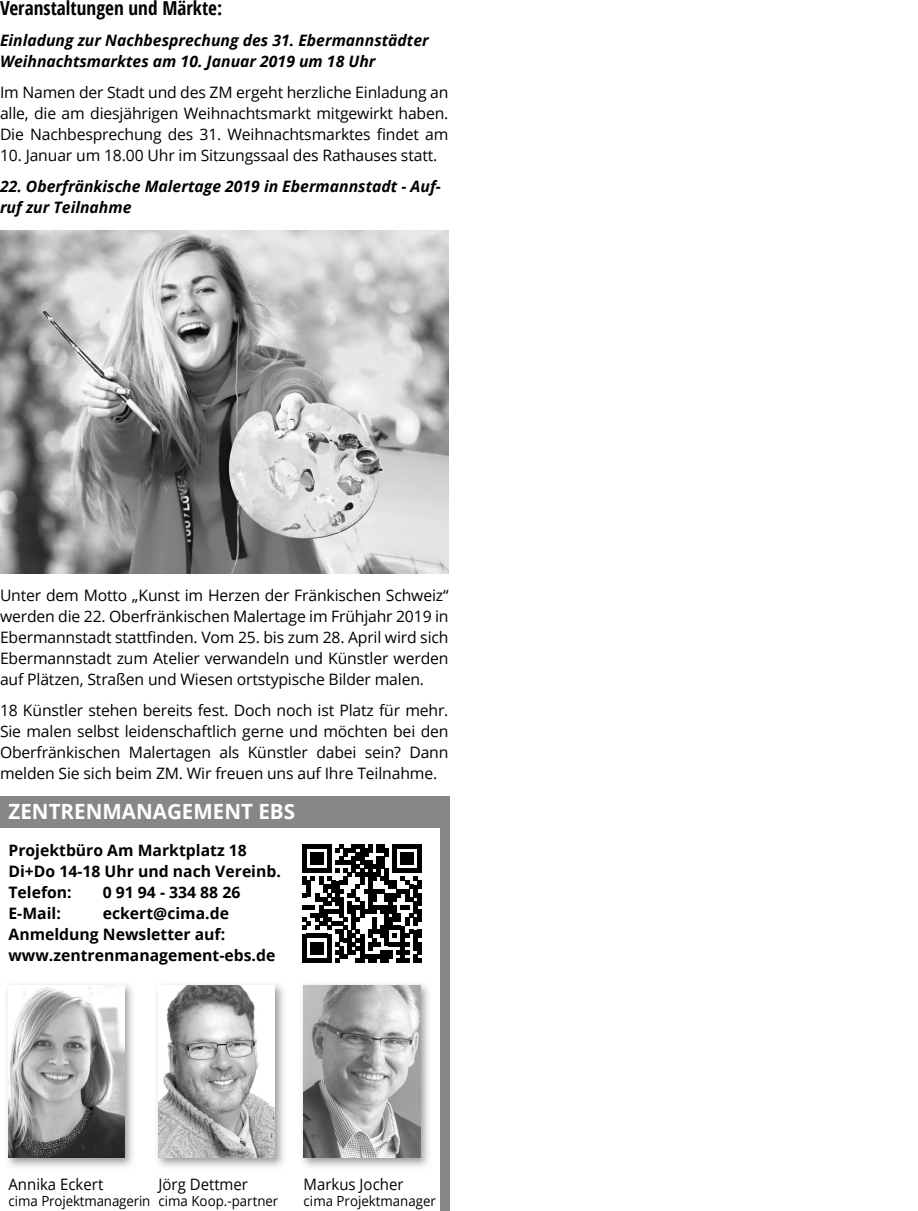
<style>
.page{position:relative;width:918px;height:1211px;background:#fff}
.page>*{position:absolute;margin:0;border:0;box-sizing:border-box;transform-origin:0 0}
.t1{font:700 21px "Open Sans";color:#fff}
.t2{font:700 condensed 19.25px "Open Sans";color:#000}
.t3{font:15.75px/21px "Open Sans";letter-spacing:-.01em;color:#000;text-align:justify}
.t4{font:italic 700 15.75px/21px "Open Sans";color:#000}
.t5{font:700 15.75px/21px "Open Sans";color:#000}
.t6{font:15.75px "Open Sans";letter-spacing:-.01em;color:#000;scale:.95 1}
.t7{font:14px "Open Sans";color:#000;scale:.95 1}
</style>
<div class="page">
<div style="left:0;top:796px;width:443px;height:31px;background:#878787"></div>
<svg style="left:303px;top:844px;width:118px;height:118px"></svg>
<img style="left:7px;top:984px;width:126px;height:183px">
<img style="left:8px;top:985px;width:117px;height:172px">
<img style="left:302px;top:984px;width:127px;height:183px">
<img style="left:304px;top:985px;width:116px;height:172px">
<img style="left:157px;top:984px;width:127px;height:183px">
<img style="left:158px;top:985px;width:117px;height:172px">
<div style="left:439px;top:796px;width:10px;height:414px;background:#878787"></div>
<img style="left:0;top:231px;width:448px;height:342px">
<p class="t2" style="left:0;top:-6px;width:224px">Veranstaltungen und Märkte:</p>
<p class="t4" style="left:0;top:29px;width:430px">Einladung zur Nachbesprechung des 31. Ebermannstädter<br>Weihnachtsmarktes am 10. Januar 2019 um 18 Uhr</p>
<p class="t3" style="left:0;top:81px;width:450px">Im Namen der Stadt und des ZM ergeht herzliche Einladung an alle, die am diesjährigen Weihnachtsmarkt mitgewirkt haben.<br>Die Nachbesprechung des 31. Weihnachtsmarktes findet am</p>
<p class="t3" style="left:0;top:144px;width:439px">10. Januar um 18.00 Uhr im Sitzungssaal des Rathauses statt.</p>
<p class="t4" style="left:0;top:175px;width:442px">22. Oberfränkische Malertage 2019 in Ebermannstadt - Auf&shy;ruf zur Teilnahme</p>
<p class="t3" style="left:0;top:584px;width:450px">Unter dem Motto „Kunst im Herzen der Fränkischen Schweiz“ werden die 22. Oberfränkischen Malertage im Frühjahr 2019 in Ebermannstadt stattfinden. Vom 25. bis zum 28. April wird sich Ebermannstadt zum Atelier verwandeln und Künstler werden auf Plätzen, Straßen und Wiesen ortstypische Bilder malen.</p>
<p class="t3" style="left:0;top:699px;width:450px">18 Künstler stehen bereits fest. Doch noch ist Platz für mehr.<br>Sie malen selbst leidenschaftlich gerne und möchten bei den Oberfränkischen Malertagen als Künstler dabei sein? Dann melden Sie sich beim ZM. Wir freuen uns auf Ihre Teilnahme.</p>
<h1 class="t1" style="left:8px;top:797px;width:288px">ZENTRENMANAGEMENT EBS</h1>
<p class="t5" style="left:8px;top:839px;width:274px">Projektbüro Am Marktplatz 18<br>Di+Do 14-18 Uhr und nach Vereinb.<br>Telefon:</p>
<p class="t5" style="left:103px;top:881px;width:139px">0 91 94 - 334 88 26</p>
<p class="t5" style="left:8px;top:902px;width:268px;text-indent:94px">eckert@cima.de<br>Anmeldung Newsletter auf: www.zentrenmanagement-ebs.de</p>
<p class="t5" style="left:8px;top:902px;width:54px">E-Mail:</p>
<p class="t6" style="left:8px;top:1172px;width:101px">Annika Eckert</p>
<p class="t7" style="left:8px;top:1191px;width:151px">cima Projektmanagerin</p>
<p class="t6" style="left:158px;top:1172px;width:96px">Jörg Dettmer</p>
<p class="t7" style="left:158px;top:1191px;width:128px">cima Koop.-partner</p>
<p class="t6" style="left:304px;top:1172px;width:107px">Markus Jocher</p>
<p class="t7" style="left:304px;top:1191px;width:141px">cima Projektmanager</p>
</div>
